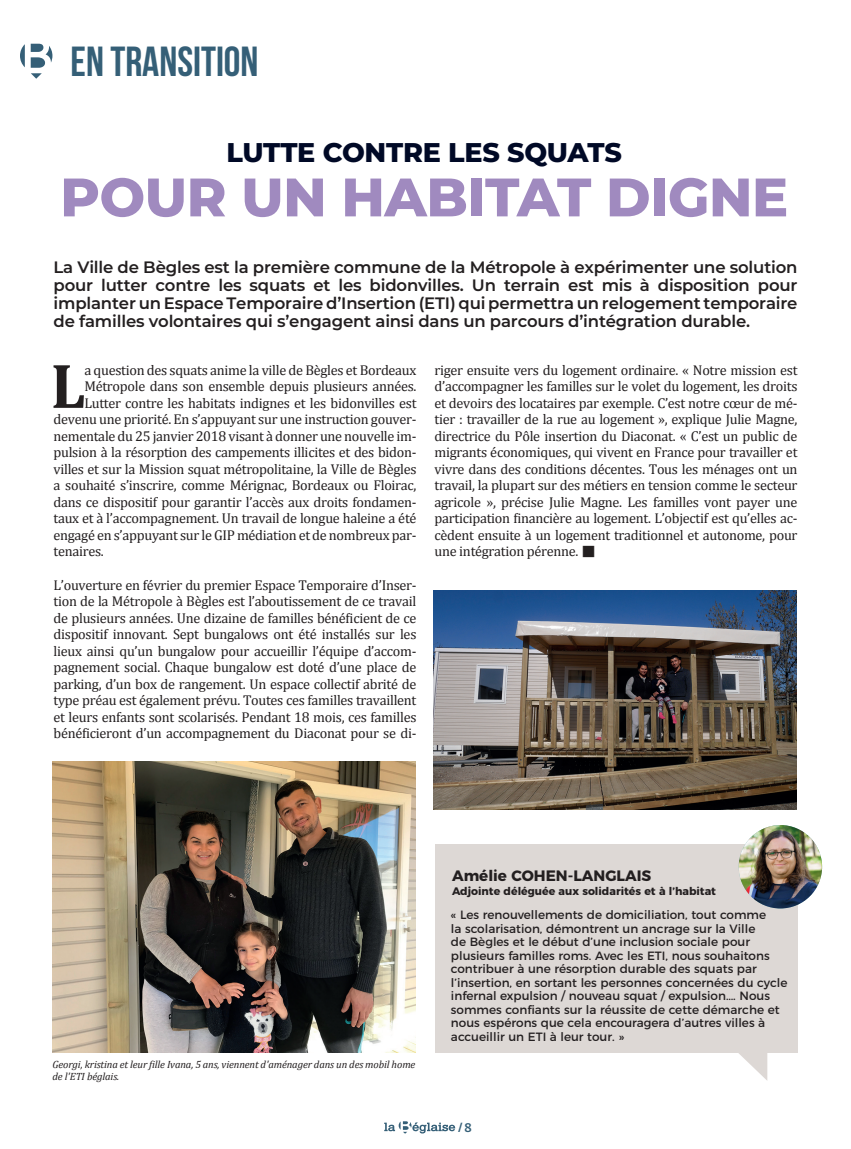
<style>
.page{position:relative;width:851px;height:1149px;background:#fff}
.page>*{position:absolute;margin:0;border:0;box-sizing:border-box;transform-origin:0 0}
.t1{font:700 63.75px "Cambria";color:#231f20}
.t2{font:800 54px "Montserrat";letter-spacing:-.01em;color:#a08abf}
.t3{font:700 42px "Bebas Neue";color:#355f77}
.t4{font:800 27px "Montserrat";letter-spacing:-.01em;color:#000926}
.t5{font:600 16.5px/18px "Montserrat";letter-spacing:-.01em;color:#231f20;text-align:justify}
.t6{font:700 15px "Montserrat";color:#231f20}
.t7{font:14.25px/16.5px "Cambria";letter-spacing:-.02em;color:#231f20;text-align:justify}
.t8{font:600 13.5px "Zilla Slab";color:#355f77}
.t9{font:12px/13.5px "Montserrat";color:#231f20}
.t10{font:700 10.95px "Montserrat";color:#231f20}
.t11{font:italic 10.5px/12px "Cambria";letter-spacing:-.01em;color:#231f20}
</style>
<div class="page">
<svg style="left:384px;top:1121px;width:71px;height:12px"></svg>
<svg style="left:20px;top:44px;width:32px;height:35px"></svg>
<svg style="left:735px;top:1052px;width:32px;height:28px"></svg>
<div style="left:435px;top:844px;width:362px;height:208px;background:#ddd8d5"></div>
<img style="left:738px;top:824px;width:84px;height:84px;border-radius:42px">
<img style="left:52px;top:761px;width:363px;height:290px">
<img style="left:433px;top:590px;width:363px;height:219px">
<p class="t3" style="left:71px;top:38px;width:189px">EN TRANSITION</p>
<p class="t4" style="left:226px;top:133px;width:396px">LUTTE CONTRE LES SQUATS</p>
<p class="t2" style="left:60px;top:157px;width:729px">POUR UN HABITAT DIGNE</p>
<p class="t5" style="left:53px;top:257px;width:745px">La Ville de Bègles est la première commune de la Métropole à expérimenter une solution pour lutter contre les squats et les bidonvilles. Un terrain est mis à disposition pour implanter un Espace Temporaire d’Insertion (ETI) qui permettra un relogement temporaire de familles volontaires qui s’engagent ainsi dans un parcours d’intégration durable.</p>
<p class="t1" style="left:50px;top:341px;width:37px">L</p>
<p class="t7" style="left:84px;top:361px;width:333px">a question des squats anime la ville de Bègles et Bordeaux</p>
<p class="t7" style="left:434px;top:361px;width:364px">riger ensuite vers du logement ordinaire. « Notre mission est d’accompagner les familles sur le volet du logement, les droits et devoirs des locataires par exemple. C’est notre cœur de mé&shy;tier : travailler de la rue au logement », explique Julie Magne, directrice du Pôle insertion du Diaconat. « C’est un public de migrants économiques, qui vivent en France pour travailler et vivre dans des conditions décentes. Tous les ménages ont un travail, la plupart sur des métiers en tension comme le secteur agricole », précise Julie Magne. Les familles vont payer une participation financière au logement. L’objectif est qu’elles ac&shy;cèdent ensuite à un logement traditionnel et autonome, pour une intégration pérenne.</p>
<p class="t7" style="left:84px;top:378px;width:333px">Métropole dans son ensemble depuis plusieurs années.</p>
<p class="t7" style="left:84px;top:394px;width:333px">Lutter contre les habitats indignes et les bidonvilles est</p>
<p class="t7" style="left:53px;top:411px;width:364px">devenu une priorité. En s’appuyant sur une instruction gouver-</p>
<p class="t7" style="left:53px;top:427px;width:364px">nementale du 25 janvier 2018 visant à donner une nouvelle im-</p>
<p class="t7" style="left:53px;top:444px;width:364px">pulsion à la résorption des campements illicites et des bidon-</p>
<p class="t7" style="left:53px;top:460px;width:364px">villes et sur la Mission squat métropolitaine, la Ville de Bègles</p>
<p class="t7" style="left:53px;top:477px;width:364px">a souhaité s’inscrire, comme Mérignac, Bordeaux ou Floirac,</p>
<p class="t7" style="left:53px;top:493px;width:364px">dans ce dispositif pour garantir l’accès aux droits fondamen-</p>
<p class="t7" style="left:53px;top:510px;width:364px">taux et à l’accompagnement. Un travail de longue haleine a été</p>
<p class="t7" style="left:53px;top:526px;width:364px">engagé en s’appuyant sur le GIP médiation et de nombreux par-</p>
<p class="t7" style="left:53px;top:543px;width:52px">tenaires.</p>
<p class="t7" style="left:53px;top:576px;width:364px">L’ouverture en février du premier Espace Temporaire d’Inser&shy;tion de la Métropole à Bègles est l’aboutissement de ce travail de plusieurs années. Une dizaine de familles bénéficient de ce dispositif innovant. Sept bungalows ont été installés sur les lieux ainsi qu’un bungalow pour accueillir l’équipe d’accom&shy;pagnement social. Chaque bungalow est doté d’une place de parking, d’un box de rangement. Un espace collectif abrité de type préau est également prévu. Toutes ces familles travaillent et leurs enfants sont scolarisés. Pendant 18 mois, ces familles bénéficieront d’un accompagnement du Diaconat pour se di-</p>
<p class="t6" style="left:452px;top:863px;width:201px">Amélie COHEN-LANGLAIS</p>
<p class="t10" style="left:452px;top:881px;width:265px">Adjointe déléguée aux solidarités et à l’habitat</p>
<p class="t11" style="left:52px;top:1057px;width:364px">Georgi, kristina et leur fille Ivana, 5 ans, viennent d'aménager dans un des mobil home de l'ETI béglais.</p>
<p class="t9" style="left:451px;top:906px;width:338px">« Les renouvellements de domiciliation, tout comme<br>la scolarisation, démontrent un ancrage sur la Ville<br>de Bègles et le début d’une inclusion sociale pour plusieurs familles roms. Avec les ETI, nous souhaitons contribuer à une résorption durable des squats par l’insertion, en sortant les personnes concernées du cycle infernal expulsion / nouveau squat / expulsion…. Nous sommes confiants sur la réussite de cette démarche et nous espérons que cela encouragera d’autres villes à accueillir un ETI à leur tour. »</p>
<p class="t8" style="left:457px;top:1119px;width:15px">/ 8</p>
</div>
